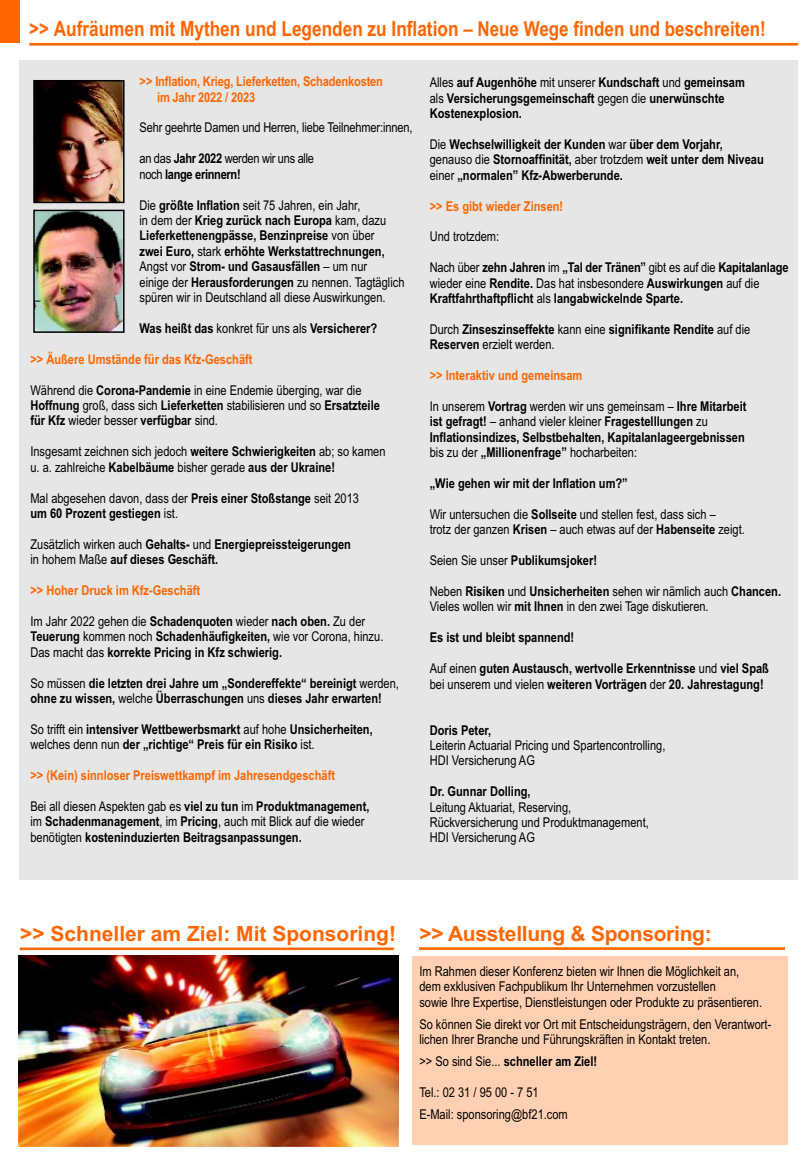
<style>
.page{position:relative;width:808px;height:1170px;background:#fff}
.page>*{position:absolute;margin:0;border:0;box-sizing:border-box;transform-origin:0 0}
.t1{font:700 21px "Arial Narrow";color:#f60}
.t2{font:700 21px "Arial";color:#f60}
.t3{font:700 13.5px/15.5px "Arial Narrow";color:#000}
.t4{font:13.5px/15.3px "Arial Narrow";color:#000}
.t5{font:700 13.5px/15.5px "Arial Narrow";color:#f60}
.t6{font:13.5px/15.5px "Arial Narrow";letter-spacing:-.025em;color:#000}
.s1{font-size:20.7px}
.s2{font-weight:700}
.s3{font-weight:400}
</style>
<div class="page">
<div style="left:0;top:0;width:20px;height:43px;background:#f60"></div>
<div style="left:20px;top:60px;width:778px;height:819px;background:#e6e6e6"></div>
<hr style="left:30px;top:43px;width:768px;height:2px;background:#f60">
<div style="left:419px;top:947px;width:366px;height:2px;background:#f60;border:1px solid #f60"></div>
<div style="left:20px;top:947px;width:373px;height:2px;background:#f60;border:1px solid #f60"></div>
<img style="left:18px;top:955px;width:381px;height:190px">
<img style="left:35px;top:212px;width:88px;height:119px">
<img style="left:35px;top:82px;width:88px;height:119px">
<div style="left:33px;top:80px;width:92px;height:123px;border:1px solid #000"></div>
<div style="left:33px;top:210px;width:92px;height:123px;border:1px solid #000"></div>
<h1 class="t1" style="left:29px;top:21px;width:738px"><span class="s1">&gt;&gt;</span> Aufräumen mit Mythen und Legenden zu Inflation <span class="s1">– Neue Wege finden und beschreiten!</span></h1>
<p class="t5" style="left:157px;top:75px;width:227px;text-indent:-18px">&gt;&gt; Inflation, Krieg, Lieferketten, Schadenkosten im Jahr 2022 / 2023</p>
<p class="t4" style="left:140px;top:121px;width:274px">Sehr geehrte Damen und Herren, liebe Teilnehmer:innen,</p>
<p class="t6" style="left:139px;top:152px;width:176px">an das <span class="s2">Jahr 2022</span> werden wir uns alle noch <span class="s2">lange erinnern!</span></p>
<p class="t3" style="left:139px;top:198px;width:267px"><span class="s3">Die</span> größte Inflation <span class="s3">seit 75 Jahren, ein Jahr,<br>in dem der</span> Krieg zurück nach Europa <span class="s3">kam, dazu </span>Lieferkettenengpässe, Benzinpreise <span class="s3">von über<br></span>zwei Euro, <span class="s3">stark</span> erhöhte Werkstattrechnungen, <span class="s3">Angst vor</span> Strom- und Gasausfällen <span class="s3">– um nur<br>einige der</span> Herausforderungen <span class="s3">zu nennen. Tagtäglich spüren wir in Deutschland all diese Auswirkungen.</span></p>
<p class="t3" style="left:139px;top:321px;width:239px">Was heißt das <span class="s3">konkret für uns als</span> Versicherer?</p>
<p class="t5" style="left:30px;top:352px;width:224px">&gt;&gt; Äußere Umstände für das Kfz-Geschäft</p>
<p class="t4" style="left:30px;top:383px;width:351px">Während die <span class="s2">Corona-Pandemie</span> in eine Endemie überging, war die<br><span class="s2">Hoffnung</span> groß, dass sich <span class="s2">Lieferketten</span> stabilisieren und so <span class="s2">Ersatzteile für Kfz</span> wieder besser <span class="s2">verfügbar</span> sind.</p>
<p class="t4" style="left:30px;top:445px;width:357px">Insgesamt zeichnen sich jedoch <span class="s2">weitere Schwierigkeiten</span> ab; so kamen u. a. zahlreiche <span class="s2">Kabelbäume</span> bisher gerade <span class="s2">aus der Ukraine!</span></p>
<p class="t3" style="left:30px;top:491px;width:330px"><span class="s3">Mal abgesehen davon, dass der</span> Preis einer Stoßstange <span class="s3">seit 2013 </span>um 60 Prozent gestiegen <span class="s3">ist.</span></p>
<p class="t3" style="left:30px;top:537px;width:322px"><span class="s3">Zusätzlich wirken auch</span> Gehalts- <span class="s3">und</span> Energiepreissteigerungen <span class="s3">in hohem Maße</span> auf dieses Geschäft.</p>
<p class="t5" style="left:30px;top:583px;width:171px">&gt;&gt; Hoher Druck im Kfz-Geschäft</p>
<p class="t3" style="left:30px;top:614px;width:354px"><span class="s3">Im Jahr 2022 gehen die</span> Schadenquoten <span class="s3">wieder</span> nach oben. <span class="s3">Zu der<br></span>Teuerung <span class="s3">kommen noch</span> Schadenhäufigkeiten, <span class="s3">wie vor Corona, hinzu.<br>Das macht das</span> korrekte Pricing in Kfz schwierig.</p>
<p class="t3" style="left:30px;top:676px;width:370px"><span class="s3">So müssen</span> die letzten drei Jahre um „Sondereffekte“ bereinigt <span class="s3">werden, </span>ohne zu wissen, <span class="s3">welche</span> Überraschungen <span class="s3">uns</span> dieses Jahr erwarten!</p>
<p class="t3" style="left:30px;top:722px;width:344px"><span class="s3">So trifft ein</span> intensiver Wettbewerbsmarkt <span class="s3">auf hohe</span> Unsicherheiten, <span class="s3">welches denn nun</span> der „richtige“ Preis für ein Risiko <span class="s3">ist.</span></p>
<p class="t5" style="left:30px;top:768px;width:306px">&gt;&gt; (Kein) sinnloser Preiswettkampf im Jahresendgeschäft</p>
<p class="t3" style="left:30px;top:799px;width:341px"><span class="s3">Bei all diesen Aspekten gab es</span> viel zu tun <span class="s3">im</span> Produktmanagement, <span class="s3">im</span> Schadenmanagement<span class="s3">, im</span> Pricing<span class="s3">, auch mit Blick auf die wieder benötigten</span> kosteninduzierten Beitragsanpassungen.</p>
<p class="t3" style="left:430px;top:76px;width:317px"><span class="s3">Alles</span> auf Augenhöhe <span class="s3">mit unserer</span> Kundschaft <span class="s3">und</span> gemeinsam <span class="s3">als</span> Versicherungsgemeinschaft <span class="s3">gegen die</span> unerwünschte<br>Kostenexplosion.</p>
<p class="t3" style="left:430px;top:138px;width:336px"><span class="s3">Die</span> Wechselwilligkeit der Kunden <span class="s3">war</span> über dem Vorjahr, <span class="s3">genauso die</span> Stornoaffinität, <span class="s3">aber trotzdem</span> weit unter dem Niveau <span class="s3">einer</span> „normalen” Kfz-Abwerberunde.</p>
<p class="t5" style="left:430px;top:199px;width:135px">&gt;&gt; Es gibt wieder Zinsen!</p>
<p class="t4" style="left:430px;top:230px;width:71px">Und trotzdem:</p>
<p class="t3" style="left:430px;top:261px;width:360px"><span class="s3">Nach über</span> zehn Jahren <span class="s3">im</span> „Tal der Tränen” <span class="s3">gibt es auf die</span> Kapitalanlage <span class="s3">wieder eine</span> Rendite. <span class="s3">Das hat insbesondere</span> Auswirkungen <span class="s3">auf die<br></span>Kraftfahrthaftpflicht <span class="s3">als</span> langabwickelnde Sparte.</p>
<p class="t3" style="left:430px;top:323px;width:322px"><span class="s3">Durch</span> Zinseszinseffekte <span class="s3">kann eine</span> signifikante Rendite <span class="s3">auf die<br></span>Reserven <span class="s3">erzielt werden.</span></p>
<p class="t5" style="left:430px;top:369px;width:154px">&gt;&gt; Interaktiv und gemeinsam</p>
<p class="t3" style="left:430px;top:400px;width:318px"><span class="s3">In unserem</span> Vortrag <span class="s3">werden wir uns gemeinsam –</span> Ihre Mitarbeit ist gefragt! <span class="s3">– anhand vieler kleiner</span> Fragestelllungen <span class="s3">zu </span>Inflationsindizes, Selbstbehalten, Kapitalanlageergebnissen <span class="s3">bis zu der</span> „Millionenfrage” <span class="s3">hocharbeiten:</span></p>
<p class="t3" style="left:430px;top:477px;width:200px">„Wie gehen wir mit der Inflation um?”</p>
<p class="t4" style="left:430px;top:507px;width:317px">Wir untersuchen die <span class="s2">Sollseite</span> und stellen fest, dass sich –<br>trotz der ganzen <span class="s2">Krisen</span> – auch etwas auf der <span class="s2">Habenseite</span> zeigt.</p>
<p class="t3" style="left:430px;top:554px;width:169px"><span class="s3">Seien Sie unser</span> Publikumsjoker!</p>
<p class="t4" style="left:430px;top:584px;width:353px">Neben <span class="s2">Risiken</span> und <span class="s2">Unsicherheiten</span> sehen wir nämlich auch <span class="s2">Chancen.<br></span>Vieles wollen wir <span class="s2">mit Ihnen</span> in den zwei Tage diskutieren.</p>
<p class="t3" style="left:430px;top:631px;width:146px">Es ist und bleibt spannend!</p>
<p class="t3" style="left:430px;top:661px;width:341px"><span class="s3">Auf einen</span> guten Austausch, wertvolle Erkenntnisse <span class="s3">und</span> viel Spaß <span class="s3">bei unserem und vielen</span> weiteren Vorträgen <span class="s3">der</span> 20. Jahrestagung!</p>
<p class="t3" style="left:430px;top:723px;width:63px">Doris Peter,</p>
<p class="t4" style="left:430px;top:739px;width:237px">Leiterin Actuarial Pricing und Spartencontrolling,<br>HDI Versicherung AG</p>
<p class="t3" style="left:430px;top:785px;width:102px">Dr. Gunnar Dolling,</p>
<p class="t4" style="left:430px;top:800px;width:221px">Leitung Aktuariat, Reserving,<br>Rückversicherung und Produktmanagement,<br>HDI Versicherung AG</p>
<h1 class="t2" style="left:20px;top:925px;width:377px">&gt;&gt; Schneller am Ziel: Mit Sponsoring!</h1>
<h1 class="t2" style="left:419px;top:925px;width:294px">&gt;&gt; Ausstellung &amp; Sponsoring:</h1>
<p class="t4" style="left:419px;top:964px;width:344px">Im Rahmen dieser Konferenz bieten wir Ihnen die Möglichkeit an, dem exklusiven Fachpublikum Ihr Unternehmen vorzustellen<br>sowie Ihre Expertise, Dienstleistungen oder Produkte zu präsentieren.</p>
<p class="t4" style="left:419px;top:1017px;width:353px">So können Sie direkt vor Ort mit Entscheidungsträgern, den Verantwort&shy;lichen Ihrer Branche und Führungskräften in Kontakt treten.</p>
<p class="t3" style="left:419px;top:1054px;width:179px"><span class="s3">&gt;&gt; So sind Sie...</span> schneller am Ziel!</p>
<p class="t4" style="left:419px;top:1082px;width:150px;line-height:22px">Tel.: 02 31 / 95 00 - 7 51<br>E-Mail: sponsoring@bf21.com</p>
</div>
